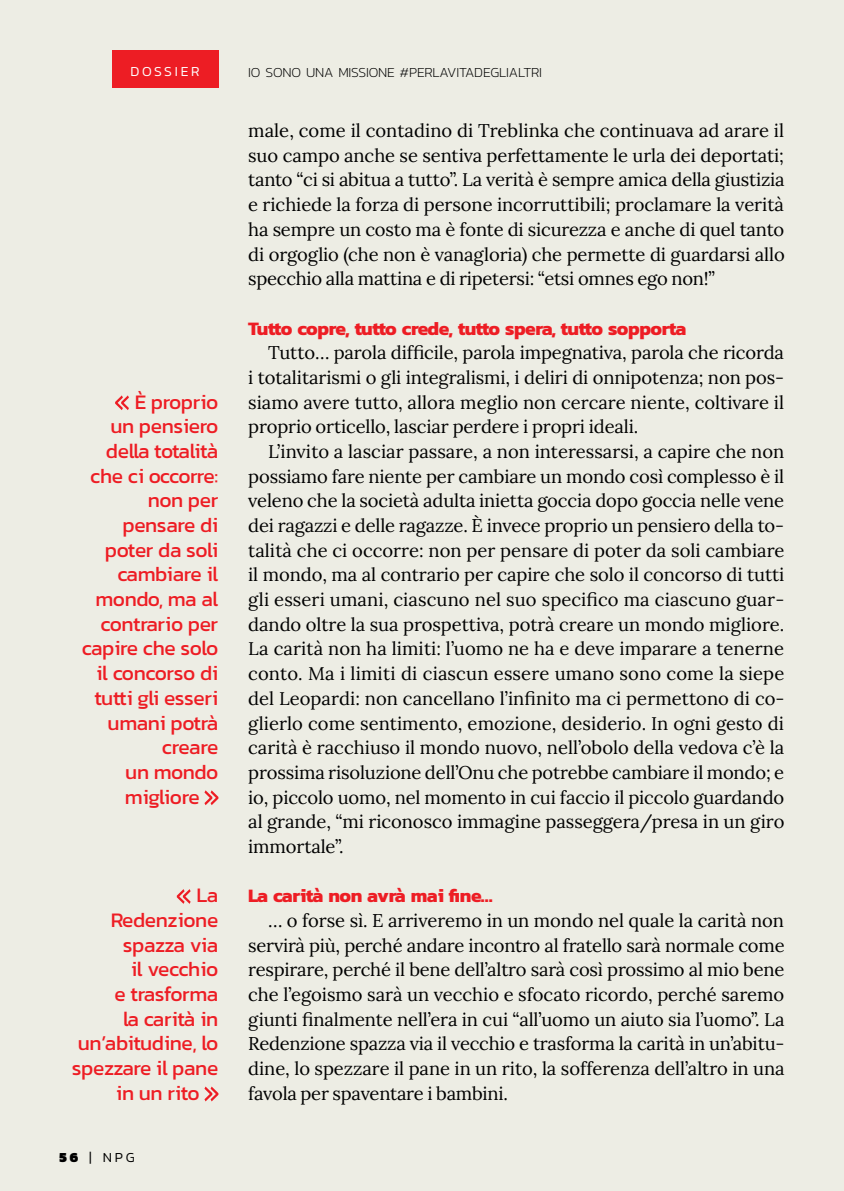
<style>
.page{position:relative;width:844px;height:1191px;background:#fff}
.page>*{position:absolute;margin:0;border:0;box-sizing:border-box;transform-origin:0 0}
.t1{font:21px "Kanit";letter-spacing:-.02em;color:#ed1d24}
.t2{font:700 19.25px "Kanit";letter-spacing:-.025em;color:#ed1d24}
.t3{font:18.38px/24.7px "Lora";letter-spacing:-.01em;color:#000;text-align:justify}
.t4{font:200 14px "Kanit";letter-spacing:-.01em;color:#000}
.t5{font:300 14px "Kanit";letter-spacing:.2em;color:#fff}
.t6{font:300 14px "Kanit";color:#000}
.s1{font-weight:900}
</style>
<div class="page">
<div style="left:0;top:0;width:843px;height:1191px;background:#edede4"></div>
<hr style="left:843px;top:0;width:1px;height:1191px;background:#e9e8dd">
<div style="left:112px;top:50px;width:106px;height:38px;background:#ed1d24"></div>
<svg style="left:115px;top:395px;width:14px;height:15px"></svg>
<svg style="left:204px;top:790px;width:14px;height:15px"></svg>
<svg style="left:177px;top:889px;width:14px;height:15px"></svg>
<svg style="left:204px;top:1086px;width:14px;height:15px"></svg>
<p class="t5" style="left:130px;top:61px;width:71px">DOSSI ER</p>
<p class="t1" style="left:135px;top:386px;width:85px">È proprio</p>
<p class="t1" style="left:110px;top:411px;width:109px">un pensiero</p>
<p class="t1" style="left:106px;top:436px;width:114px">della totalità</p>
<p class="t1" style="left:90px;top:460px;width:130px">che ci occorre:</p>
<p class="t1" style="left:148px;top:485px;width:72px">non per</p>
<p class="t1" style="left:122px;top:510px;width:97px">pensare di</p>
<p class="t1" style="left:105px;top:534px;width:115px">poter da soli</p>
<p class="t1" style="left:117px;top:559px;width:102px">cambiare il</p>
<p class="t1" style="left:96px;top:584px;width:124px">mondo, ma al</p>
<p class="t1" style="left:100px;top:608px;width:119px">contrario per</p>
<p class="t1" style="left:82px;top:633px;width:138px">capire che solo</p>
<p class="t1" style="left:96px;top:658px;width:124px">il concorso di</p>
<p class="t1" style="left:94px;top:682px;width:125px">tutti gli esseri</p>
<p class="t1" style="left:108px;top:707px;width:112px">umani potrà</p>
<p class="t1" style="left:162px;top:732px;width:58px">creare</p>
<p class="t1" style="left:125px;top:756px;width:95px">un mondo</p>
<p class="t1" style="left:125px;top:781px;width:76px">migliore</p>
<p class="t1" style="left:196px;top:880px;width:24px">La</p>
<p class="t1" style="left:111px;top:904px;width:109px">Redenzione</p>
<p class="t1" style="left:123px;top:929px;width:97px">spazza via</p>
<p class="t1" style="left:131px;top:954px;width:89px">il vecchio</p>
<p class="t1" style="left:114px;top:978px;width:105px">e trasforma</p>
<p class="t1" style="left:123px;top:1003px;width:97px">la carità in</p>
<p class="t1" style="left:78px;top:1028px;width:142px">un’abitudine, lo</p>
<p class="t1" style="left:72px;top:1052px;width:148px">spezzare il pane</p>
<p class="t1" style="left:116px;top:1077px;width:85px">in un rito</p>
<p class="t6" style="left:60px;top:1147px;width:77px"><span class="s1">56</span> | NPG</p>
<p class="t4" style="left:248px;top:63px;width:293px">IO SONO UNA MISSIONE #PERLAVITADEGLIALTRI</p>
<p class="t3" style="left:248px;top:117px;width:538px">male, come il contadino di Treblinka che continuava ad arare il suo campo anche se sentiva perfettamente le urla dei deportati; tanto “ci si abitua a tutto”. La verità è sempre amica della giustizia e richiede la forza di persone incorruttibili; proclamare la verità ha sempre un costo ma è fonte di sicurezza e anche di quel tanto di orgoglio (che non è vanagloria) che permette di guardarsi allo specchio alla mattina e di ripetersi: “etsi omnes ego non!”</p>
<p class="t2" style="left:248px;top:313px;width:439px">Tutto copre, tutto crede, tutto spera, tutto sopporta</p>
<p class="t3" style="left:248px;top:339px;width:537px;text-indent:20px">Tutto… parola difficile, parola impegnativa, parola che ricorda i totalitarismi o gli integralismi, i deliri di onnipotenza; non pos&shy;siamo avere tutto, allora meglio non cercare niente, coltivare il proprio orticello, lasciar perdere i propri ideali.</p>
<p class="t3" style="left:248px;top:438px;width:537px;text-indent:20px">L’invito a lasciar passare, a non interessarsi, a capire che non possiamo fare niente per cambiare un mondo così complesso è il veleno che la società adulta inietta goccia dopo goccia nelle vene dei ragazzi e delle ragazze. È invece proprio un pensiero della to&shy;talità che ci occorre: non per pensare di poter da soli cambiare il mondo, ma al contrario per capire che solo il concorso di tutti gli esseri umani, ciascuno nel suo specifico ma ciascuno guar&shy;dando oltre la sua prospettiva, potrà creare un mondo migliore.<br>La carità non ha limiti: l’uomo ne ha e deve imparare a tenerne conto. Ma i limiti di ciascun essere umano sono come la siepe del Leopardi: non cancellano l’infinito ma ci permettono di co&shy;glierlo come sentimento, emozione, desiderio. In ogni gesto di carità è racchiuso il mondo nuovo, nell’obolo della vedova c’è la prossima risoluzione dell’Onu che potrebbe cambiare il mondo; e io, piccolo uomo, nel momento in cui faccio il piccolo guardando al grande, “mi riconosco immagine passeggera/presa in un giro immortale”.</p>
<p class="t2" style="left:248px;top:881px;width:246px">La carità non avrà mai fine…</p>
<p class="t3" style="left:248px;top:907px;width:537px;text-indent:20px">… o forse sì. E arriveremo in un mondo nel quale la carità non servirà più, perché andare incontro al fratello sarà normale come respirare, perché il bene dell’altro sarà così prossimo al mio bene che l’egoismo sarà un vecchio e sfocato ricordo, perché saremo giunti finalmente nell’era in cui “all’uomo un aiuto sia l’uomo”. La Redenzione spazza via il vecchio e trasforma la carità in un’abitu&shy;dine, lo spezzare il pane in un rito, la sofferenza dell’altro in una favola per spaventare i bambini.</p>
</div>
